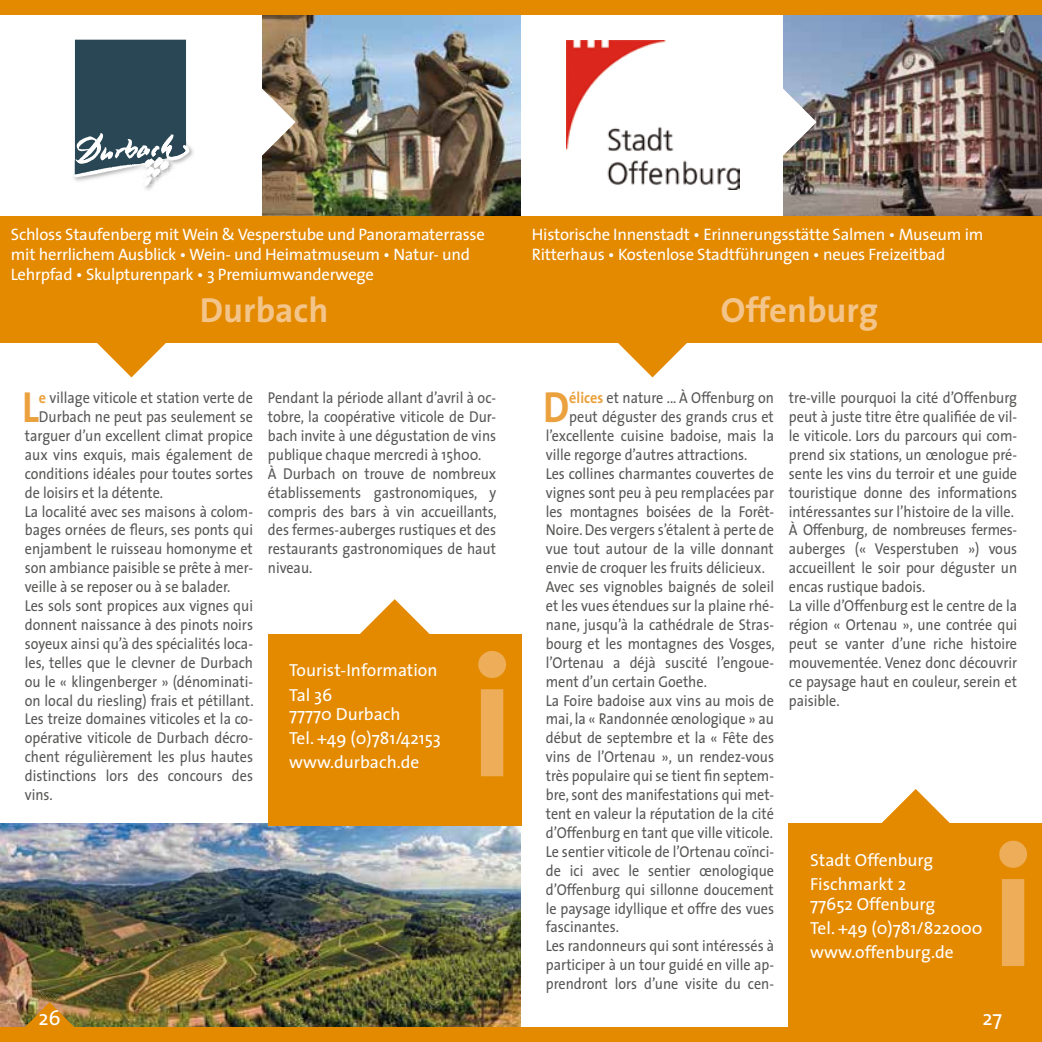
<style>
.page{position:relative;width:1042px;height:1042px;background:#fff}
.page>*{position:absolute;margin:0;border:0;box-sizing:border-box;transform-origin:0 0}
.t1{font:700 175px "The Sans";color:#eead58}
.t2{font:700 43.75px "The Sans";color:#eba13e;scale:.9 1}
.t3{font:700 35px "The Sans";color:#f4c58a}
.t4{font:21px "The Sans";color:#fff}
.t5{font:17.5px/24.2px "The Sans";color:#fff}
.t6{font:16.62px/19.9px "The Sans";letter-spacing:-.015em;color:#fff}
.t7{font:15.75px/18.9px "The Sans";color:#575756;scale:.9 1}
.s1{font-weight:700;color:#eba13e}
</style>
<div class="page">
<img style="left:0;top:823px;width:521px;height:204px">
<img style="left:262px;top:15px;width:259px;height:201px">
<svg style="left:262px;top:87px;width:34px;height:70px"></svg>
<img style="left:189px;top:146px;width:4px;height:12px">
<img style="left:145px;top:187px;width:8px;height:3px">
<svg style="left:74px;top:39px;width:115px;height:148px"></svg>
<img style="left:783px;top:15px;width:259px;height:201px">
<svg style="left:783px;top:87px;width:33px;height:70px"></svg>
<img style="left:567px;top:41px;width:172px;height:148px">
<div style="left:0;top:0;width:1042px;height:15px;background:#e48a00"></div>
<div style="left:0;top:1027px;width:1042px;height:15px;background:#e48a00"></div>
<svg style="left:96px;top:342px;width:71px;height:35px"></svg>
<div style="left:0;top:216px;width:521px;height:126px;background:#e48a00"></div>
<svg style="left:360px;top:599px;width:70px;height:35px"></svg>
<div style="left:268px;top:634px;width:253px;height:191px;background:#e48a00"></div>
<svg style="left:617px;top:342px;width:70px;height:35px"></svg>
<div style="left:521px;top:216px;width:521px;height:126px;background:#e48a00"></div>
<svg style="left:880px;top:789px;width:71px;height:35px"></svg>
<div style="left:789px;top:824px;width:253px;height:218px;background:#e48a00"></div>
<svg style="left:25px;top:1002px;width:49px;height:25px"></svg>
<p class="t6" style="left:11px;top:224px;width:475px">Schloss Staufenberg mit Wein &amp; Vesperstube und Panoramaterrasse mit herrlichem Ausblick • Wein- und Heimatmuseum • Natur- und<br>Lehrpfad • Skulpturenpark • 3 Premiumwanderwege</p>
<h3 class="t3" style="left:200px;top:281px;width:130px">Durbach</h3>
<h2 class="t2" style="left:22px;top:370px;width:20px">L</h2>
<p class="t7" style="left:39px;top:388px;width:239px"><span class="s1">e</span> village viticole et station verte de</p>
<p class="t7" style="left:39px;top:407px;width:239px">Durbach ne peut pas seulement se</p>
<p class="t7" style="left:25px;top:426px;width:255px">targuer d’un excellent climat propice</p>
<p class="t7" style="left:25px;top:444px;width:255px">aux vins exquis, mais également de</p>
<p class="t7" style="left:25px;top:463px;width:255px">conditions idéales pour toutes sortes</p>
<p class="t7" style="left:25px;top:482px;width:155px">de loisirs et la détente.</p>
<p class="t7" style="left:25px;top:501px;width:255px">La localité avec ses maisons à colom-</p>
<p class="t7" style="left:25px;top:520px;width:255px">bages ornées de fleurs, ses ponts qui</p>
<p class="t7" style="left:25px;top:539px;width:255px">enjambent le ruisseau homonyme et</p>
<p class="t7" style="left:25px;top:558px;width:255px">son ambiance paisible se prête à mer-</p>
<p class="t7" style="left:25px;top:577px;width:230px">veille à se reposer ou à se balader.</p>
<p class="t7" style="left:25px;top:596px;width:255px">Les sols sont propices aux vignes qui</p>
<p class="t7" style="left:25px;top:615px;width:255px">donnent naissance à des pinots noirs</p>
<p class="t7" style="left:25px;top:633px;width:255px">soyeux ainsi qu’à des spécialités loca-</p>
<p class="t7" style="left:25px;top:652px;width:255px">les, telles que le clevner de Durbach</p>
<p class="t7" style="left:25px;top:671px;width:255px">ou le « klingenberger » (dénominati-</p>
<p class="t7" style="left:25px;top:690px;width:256px">on local du riesling) frais et pétillant.</p>
<p class="t7" style="left:25px;top:709px;width:255px">Les treize domaines viticoles et la co-</p>
<p class="t7" style="left:25px;top:728px;width:255px">opérative viticole de Durbach décro-</p>
<p class="t7" style="left:25px;top:747px;width:255px">chent régulièrement les plus hautes</p>
<p class="t7" style="left:25px;top:766px;width:255px">distinctions lors des concours des</p>
<p class="t7" style="left:25px;top:785px;width:33px">vins.</p>
<p class="t7" style="left:268px;top:388px;width:256px">Pendant la période allant d’avril à oc&shy;tobre, la coopérative viticole de Dur&shy;bach invite à une dégustation de vins publique chaque mercredi à 15h00.<br>À Durbach on trouve de nombreux établissements gastronomiques, y compris des bars à vin accueillants, des fermes-auberges rustiques et des restaurants gastronomiques de haut niveau.</p>
<p class="t5" style="left:289px;top:658px;width:152px">Tourist-Information  <br>Tal 36</p>
<p class="t5" style="left:289px;top:701px;width:153px">77770 Durbach  <br>Tel. +49 (0)781/42153 www.durbach.de</p>
<h1 class="t1" style="left:469px;top:570px;width:48px">i</h1>
<p class="t6" style="left:532px;top:224px;width:453px">Historische Innenstadt • Erinnerungsstätte Salmen • Museum im<br>Ritterhaus • Kostenlose Stadtführungen • neues Freizeitbad</p>
<h3 class="t3" style="left:721px;top:281px;width:159px">Offenburg</h3>
<h2 class="t2" style="left:543px;top:370px;width:31px">D</h2>
<p class="t7" style="left:569px;top:388px;width:229px"><span class="s1">élices</span> et nature ... À Offenburg on</p>
<p class="t7" style="left:569px;top:407px;width:229px">peut déguster des grands crus et</p>
<p class="t7" style="left:546px;top:426px;width:255px">l’excellente cuisine badoise, mais la</p>
<p class="t7" style="left:546px;top:444px;width:226px">ville regorge d’autres attractions.</p>
<p class="t7" style="left:546px;top:463px;width:255px">Les collines charmantes couvertes de</p>
<p class="t7" style="left:546px;top:482px;width:255px">vignes sont peu à peu remplacées par</p>
<p class="t7" style="left:546px;top:501px;width:255px">les montagnes boisées de la Forêt-</p>
<p class="t7" style="left:546px;top:520px;width:255px">Noire. Des vergers s’étalent à perte de</p>
<p class="t7" style="left:546px;top:539px;width:255px">vue tout autour de la ville donnant</p>
<p class="t7" style="left:546px;top:558px;width:245px">envie de croquer les fruits délicieux.</p>
<p class="t7" style="left:546px;top:577px;width:255px">Avec ses vignobles baignés de soleil</p>
<p class="t7" style="left:546px;top:596px;width:255px">et les vues étendues sur la plaine rhé-</p>
<p class="t7" style="left:546px;top:615px;width:255px">nane, jusqu’à la cathédrale de Stras-</p>
<p class="t7" style="left:546px;top:633px;width:256px">bourg et les montagnes des Vosges,</p>
<p class="t7" style="left:546px;top:652px;width:255px">l’Ortenau a déjà suscité l’engoue-</p>
<p class="t7" style="left:546px;top:671px;width:180px">ment d’un certain Goethe.</p>
<p class="t7" style="left:546px;top:690px;width:255px">La Foire badoise aux vins au mois de</p>
<p class="t7" style="left:546px;top:709px;width:255px">mai, la « Randonnée œnologique » au</p>
<p class="t7" style="left:546px;top:728px;width:255px">début de septembre et la « Fête des</p>
<p class="t7" style="left:546px;top:747px;width:255px">vins de l’Ortenau », un rendez-vous</p>
<p class="t7" style="left:546px;top:766px;width:255px">très populaire qui se tient fin septem-</p>
<p class="t7" style="left:546px;top:785px;width:255px">bre, sont des manifestations qui met-</p>
<p class="t7" style="left:546px;top:804px;width:255px">tent en valeur la réputation de la cité</p>
<p class="t7" style="left:546px;top:822px;width:254px">d’Offenburg en tant que ville viticole.</p>
<p class="t7" style="left:546px;top:841px;width:255px">Le sentier viticole de l’Ortenau coïnci-</p>
<p class="t7" style="left:546px;top:860px;width:255px">de ici avec le sentier œnologique</p>
<p class="t7" style="left:546px;top:879px;width:255px">d’Offenburg qui sillonne doucement</p>
<p class="t7" style="left:546px;top:898px;width:255px">le paysage idyllique et offre des vues</p>
<p class="t7" style="left:546px;top:917px;width:83px">fascinantes.</p>
<p class="t7" style="left:546px;top:936px;width:255px">Les randonneurs qui sont intéressés à</p>
<p class="t7" style="left:546px;top:955px;width:255px">participer à un tour guidé en ville ap-</p>
<p class="t7" style="left:546px;top:974px;width:255px">prendront lors d’une visite du cen-</p>
<p class="t7" style="left:789px;top:388px;width:255px">tre-ville pourquoi la cité d’Offenburg peut à juste titre être qualifiée de vil&shy;le viticole. Lors du parcours qui com&shy;prend six stations, un œnologue pré&shy;sente les vins du terroir et une guide touristique donne des informations intéressantes sur l’histoire de la ville.<br>À Offenburg, de nombreuses fermes&shy;auberges (« Vesperstuben ») vous accueillent le soir pour déguster un encas rustique badois.<br>La ville d’Offenburg est le centre de la région « Ortenau », une contrée qui peut se vanter d’une riche histoire mouvementée. Venez donc découvrir ce paysage haut en couleur, serein et paisible.</p>
<p class="t5" style="left:810px;top:848px;width:127px">Stadt Offenburg  <br>Fischmarkt 2</p>
<p class="t5" style="left:810px;top:891px;width:174px">77652 Offenburg<br>Tel. +49 (0)781/822000 www.offenburg.de</p>
<h1 class="t1" style="left:990px;top:760px;width:48px">i</h1>
<h3 class="t4" style="left:38px;top:1000px;width:24px">26</h3>
<h3 class="t4" style="left:982px;top:1000px;width:21px">27</h3>
</div>
